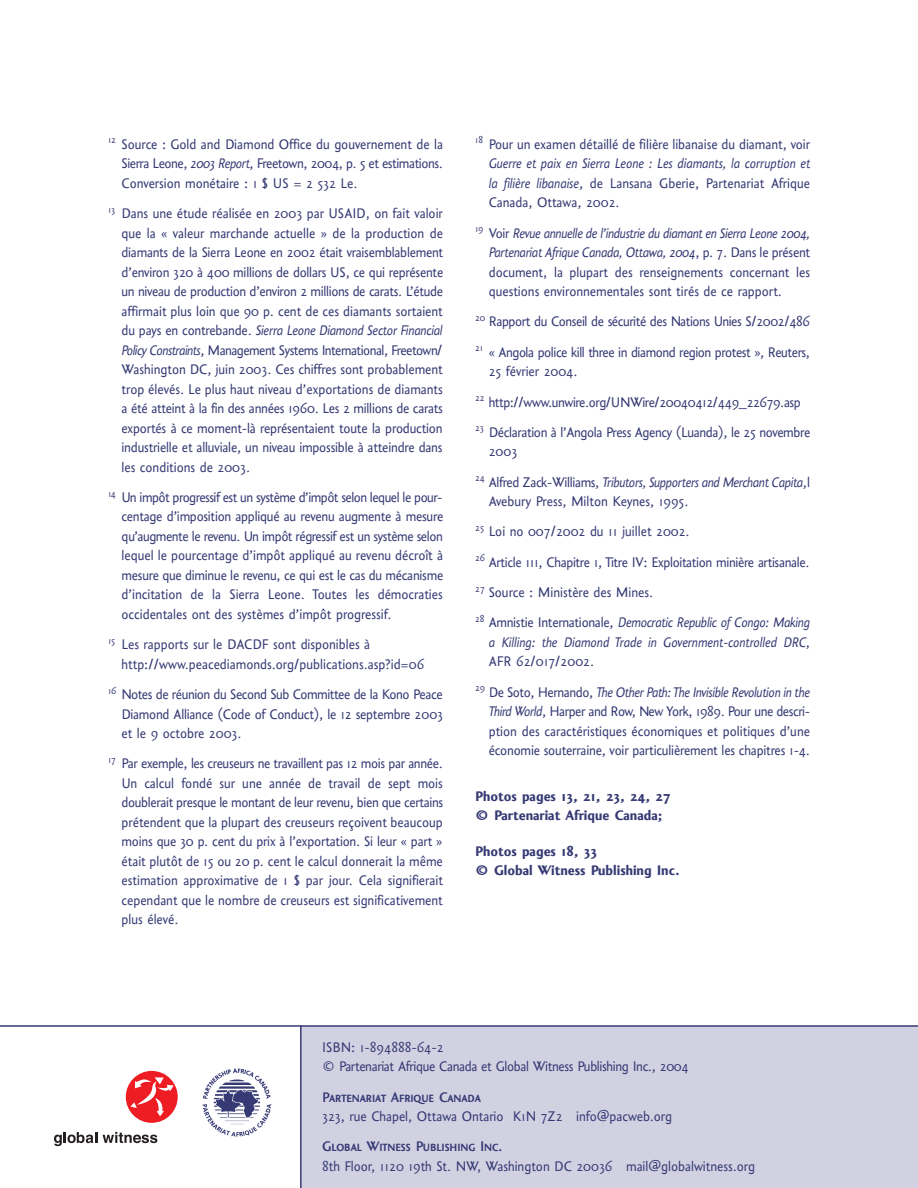
<style>
.page{position:relative;width:918px;height:1188px;background:#fff}
.page>*{position:absolute;margin:0;border:0;box-sizing:border-box;transform-origin:0 0}
.t1{font:16.5px/19.5px "Coeval";color:#363a74;text-align:justify}
.t2{font:16.5px/30.3px "Coeval";letter-spacing:-.02em;color:#363a74}
.t3{font:italic 16.5px/30.3px "Coeval";letter-spacing:-.005em;color:#363a74}
.t4{font:16.5px/30.3px "Coeval";letter-spacing:-.025em;color:#363a74}
.t5{font:700 16.5px/19.5px "Coeval";color:#363a74}
.t6{font:500 16.5px "Coeval Expert";color:#363a74}
.s1{font-style:italic}
.s2{font-style:normal}
</style>
<div class="page">
<div style="left:301px;top:1026px;width:617px;height:162px;background:#d2d1e2"></div>
<hr style="left:0;top:1025px;width:918px;height:2px;background:#363a74">
<svg style="left:54px;top:1132px;width:43px;height:14px"></svg>
<svg style="left:103px;top:1132px;width:54px;height:11px"></svg>
<div style="left:126px;top:1071px;width:52px;height:52px;background:#ee1d23;border-radius:50%"></div>
<svg style="left:131px;top:1077px;width:43px;height:39px"></svg>
<img style="left:203px;top:1068px;width:69px;height:69px">
<hr style="left:300px;top:1025px;width:2px;height:163px;background:#363a74">
<p class="t1" style="left:122px;top:133px;width:323px;text-indent:-13px"><sup>12</sup> Source : Gold and Diamond Office du gouvernement de la Sierra Leone, <span class="s1">2003 Report</span>, Freetown, 2004, p. 5 et estimations.<br>Conversion monétaire : 1 $ US = 2 532 Le.</p>
<p class="t1" style="left:122px;top:203px;width:323px;text-indent:-13px"><sup>13</sup> Dans une étude réalisée en 2003 par USAID, on fait valoir que la « valeur marchande actuelle » de la production de diamants de la Sierra Leone en 2002 était vraisemblablement d’environ 320 à 400 millions de dollars US, ce qui représente un niveau de production d’environ 2 millions de carats. L’étude affirmait plus loin que 90 p. cent de ces diamants sortaient du pays en contrebande. <span class="s1">Sierra Leone Diamond Sector Financial Policy Constraints</span>, Management Systems International, Freetown/ Washington DC, juin 2003. Ces chiffres sont probablement trop élevés. Le plus haut niveau d’exportations de diamants a été atteint à la fin des années 1960. Les 2 millions de carats exportés à ce moment-là représentaient toute la production industrielle et alluviale, un niveau impossible à atteindre dans les conditions de 2003.</p>
<p class="t1" style="left:122px;top:487px;width:323px;text-indent:-14px"><sup>14</sup> Un impôt progressif est un système d’impôt selon lequel le pour&shy;centage d’imposition appliqué au revenu augmente à mesure qu’augmente le revenu. Un impôt régressif est un système selon lequel le pourcentage d’impôt appliqué au revenu décroît à mesure que diminue le revenu, ce qui est le cas du mécanisme d’incitation de la Sierra Leone. Toutes les démocraties occidentales ont des systèmes d’impôt progressif.</p>
<p class="t1" style="left:122px;top:634px;width:304px;text-indent:-14px"><sup>15</sup> Les rapports sur le DACDF sont disponibles à http://www.peacediamonds.org/publications.asp?id=06</p>
<p class="t1" style="left:122px;top:684px;width:323px;text-indent:-14px"><sup>16</sup> Notes de réunion du Second Sub Committee de la Kono Peace Diamond Alliance (Code of Conduct), le 12 septembre 2003 et le 9 octobre 2003.</p>
<p class="t1" style="left:122px;top:753px;width:323px;text-indent:-13px"><sup>17</sup> Par exemple, les creuseurs ne travaillent pas 12 mois par année.<br>Un calcul fondé sur une année de travail de sept mois doublerait presque le montant de leur revenu, bien que certains prétendent que la plupart des creuseurs reçoivent beaucoup moins que 30 p. cent du prix à l’exportation. Si leur « part » était plutôt de 15 ou 20 p. cent le calcul donnerait la même estimation approximative de 1 $ par jour. Cela signifierait cependant que le nombre de creuseurs est significativement plus élevé.</p>
<p class="t1" style="left:489px;top:133px;width:323px;text-indent:-13px"><sup>18</sup> Pour un examen détaillé de filière libanaise du diamant, voir <span class="s1">Guerre et paix en Sierra Leone : Les diamants, la corruption et la filière libanaise</span>, de Lansana Gberie, Partenariat Afrique Canada, Ottawa, 2002.</p>
<p class="t1" style="left:489px;top:222px;width:323px;text-indent:-14px"><sup>19</sup> Voir <span class="s1">Revue annuelle de l’industrie du diamant en Sierra Leone 2004, Partenariat Afrique Canada, Ottawa, 2004</span>, p. 7. Dans le présent document, la plupart des renseignements concernant les questions environnementales sont tirés de ce rapport.</p>
<p class="t4" style="left:475px;top:306px;width:336px"><sup>20</sup> Rapport du Conseil de sécurité des Nations Unies S/2002/486<br><sup>21</sup> « Angola police kill three in diamond region protest », Reuters,</p>
<p class="t2" style="left:475px;top:355px;width:337px;text-indent:14px">25 février 2004.<br><sup>22</sup> http://www.unwire.org/UNWire/20040412/449_22679.asp<br><sup>23</sup> Déclaration à l’Angola Press Agency (Luanda), le 25 novembre</p>
<p class="t3" style="left:475px;top:436px;width:336px;text-indent:14px"><span class="s2">2003<br></span><sup>24</sup> <span class="s2">Alfred Zack-Williams,</span> Tributors, Supporters and Merchant Capita<span class="s2">,l</span></p>
<p class="t1" style="left:475px;top:485px;width:336px;line-height:30.3px;text-align:left;text-indent:14px">Avebury Press, Milton Keynes, 1995.<br><sup>25</sup> Loi no 007/2002 du 11 juillet 2002.<br><sup>26</sup> Article 111, Chapitre 1, Titre IV: Exploitation minière artisanale.<br><sup>27</sup> Source : Ministère des Mines.<br><sup>28</sup> Amnistie Internationale, <span class="s1">Democratic Republic of Congo: Making</span></p>
<p class="t3" style="left:489px;top:631px;width:323px;line-height:19.5px">a Killing: the Diamond Trade in Government-controlled DRC<span class="s2">,<br>AFR 62/017/2002.</span></p>
<p class="t1" style="left:489px;top:681px;width:323px;text-indent:-13px"><sup>29</sup> De Soto, Hernando, <span class="s1">The Other Path: The Invisible Revolution in the Third World</span>, Harper and Row, New York, 1989. Pour une descri&shy;ption des caractéristiques économiques et politiques d’une économie souterraine, voir particulièrement les chapitres 1-4.</p>
<p class="t5" style="left:475px;top:785px;width:197px">Photos pages 13, 21, 23, 24, 27 © Partenariat Afrique Canada;</p>
<p class="t5" style="left:475px;top:840px;width:206px">Photos pages 18, 33<br>© Global Witness Publishing Inc.</p>
<p class="t2" style="left:322px;top:1036px;width:368px;line-height:19.5px">ISBN: 1-894888-64-2<br>© Partenariat Afrique Canada et Global Witness Publishing Inc., 2004</p>
<p class="t6" style="left:322px;top:1086px;width:160px">Partenariat Afrique Canada</p>
<p class="t1" style="left:322px;top:1106px;width:352px">323, rue Chapel, Ottawa Ontario K1N 7Z2 info@pacweb.org</p>
<p class="t6" style="left:322px;top:1136px;width:182px">Global Witness Publishing Inc.</p>
<p class="t1" style="left:322px;top:1155px;width:435px">8th Floor, 1120 19th St. NW, Washington DC 20036 mail@globalwitness.org</p>
</div>
